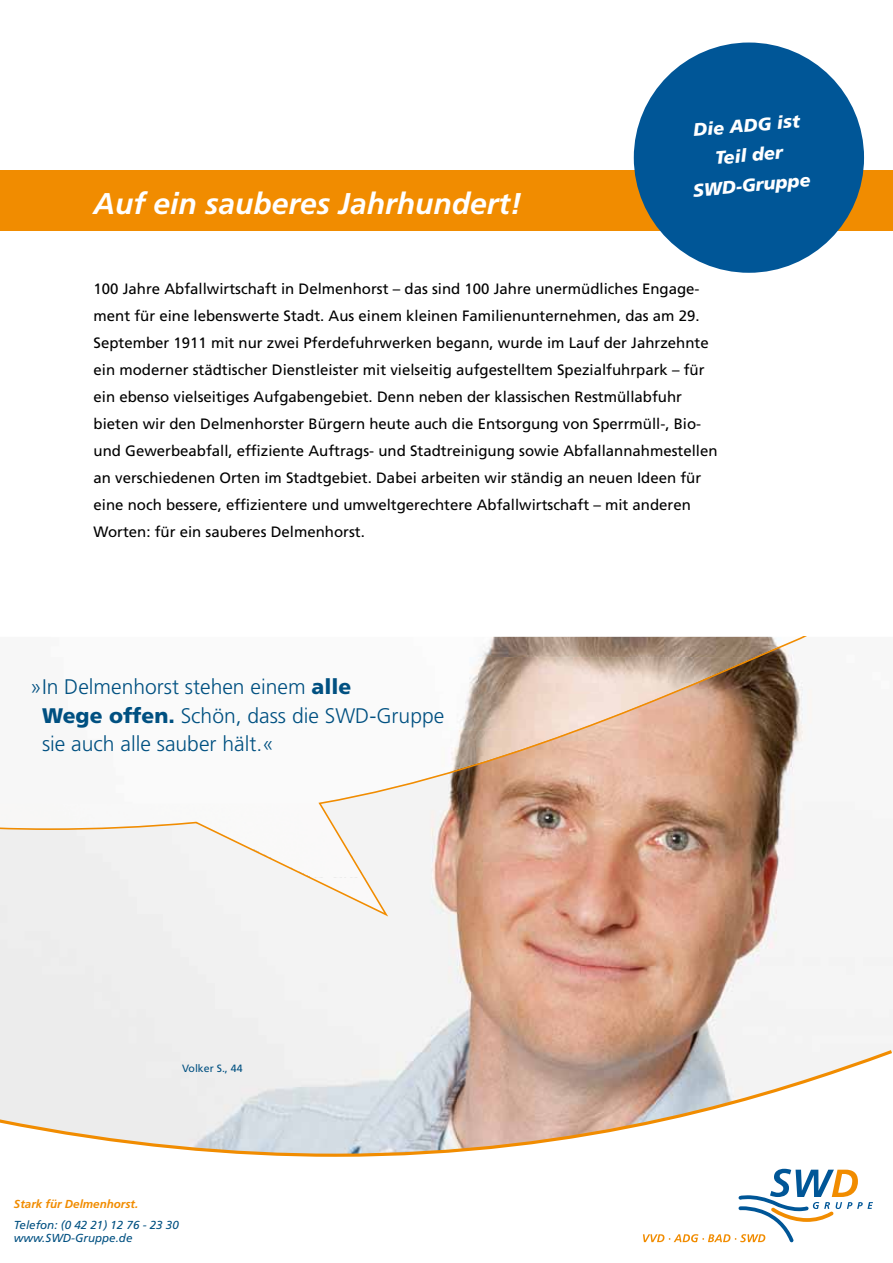
<style>
.page{position:relative;width:893px;height:1263px;background:#fff}
.page>*{position:absolute;margin:0;border:0;box-sizing:border-box;transform-origin:0 0}
.t1{font:italic 700 30px "Frutiger LT Std";color:#fff}
.t2{font:300 21.15px/28.5px "Frutiger";color:#005081}
.t3{font:italic 900 18px/30px "Frutiger LT Std";color:#fff;text-align:center}
.t4{font:15px/27px "Frutiger LT Std";color:#000}
.t5{font:italic 11.55px/13.6px "Frutiger";color:#005081}
.t6{font:italic 700 11.55px "Frutiger";color:#f18c00}
.t7{font:10.5px "Frutiger";color:#005081}
.s1{font-weight:900}
</style>
<div class="page">
<img style="left:0;top:916px;width:893px;height:136px">
<svg style="left:0;top:637px;width:812px;height:279px;fill:#f3f3f3"></svg>
<svg style="left:0;top:1050px;width:892px;height:107px"></svg>
<svg style="left:643px;top:1169px;width:230px;height:73px"></svg>
<div style="left:0;top:170px;width:893px;height:60px;background:#f18c00"></div>
<div style="left:634px;top:43px;width:230px;height:230px;background:#005697;border-radius:50%"></div>
<h1 class="t1" style="left:94px;top:186px;width:430px">Auf ein sauberes Jahrhundert!</h1>
<p class="t3" style="left:686px;top:116px;width:120px;rotate:-5deg">Die ADG ist<br>Teil der<br>SWD-Gruppe</p>
<p class="t4" style="left:94px;top:275px;width:626px">100 Jahre Abfallwirtschaft in Delmenhorst – das sind 100 Jahre unermüdliches Engage&shy;ment für eine lebenswerte Stadt. Aus einem kleinen Familienunternehmen, das am 29.<br>September 1911 mit nur zwei Pferdefuhrwerken begann, wurde im Lauf der Jahrzehnte ein moderner städtischer Dienstleister mit vielseitig aufgestelltem Spezialfuhrpark – für ein ebenso vielseitiges Aufgabengebiet. Denn neben der klassischen Restmüllabfuhr bieten wir den Delmenhorster Bürgern heute auch die Entsorgung von Sperrmüll-, Bio&shy;und Gewerbeabfall, effiziente Auftrags- und Stadtreinigung sowie Abfallannahmestellen an verschiedenen Orten im Stadtgebiet. Dabei arbeiten wir ständig an neuen Ideen für eine noch bessere, effizientere und umweltgerechtere Abfallwirtschaft – mit anderen Worten: für ein sauberes Delmenhorst.</p>
<h2 class="t2" style="left:42px;top:672px;width:404px;text-indent:-12px">» In Delmenhorst stehen einem <span class="s1">alle<br>Wege offen.</span> Schön, dass die SWD-Gruppe sie auch alle sauber hält.«</h2>
<p class="t7" style="left:182px;top:1062px;width:62px">Volker S., 44</p>
<p class="t6" style="left:14px;top:1197px;width:126px">Stark für Delmenhorst.</p>
<p class="t5" style="left:14px;top:1217px;width:166px">Telefon: (0 42 21) 12 76 - 23 30 www.SWD-Gruppe.de</p>
</div>
